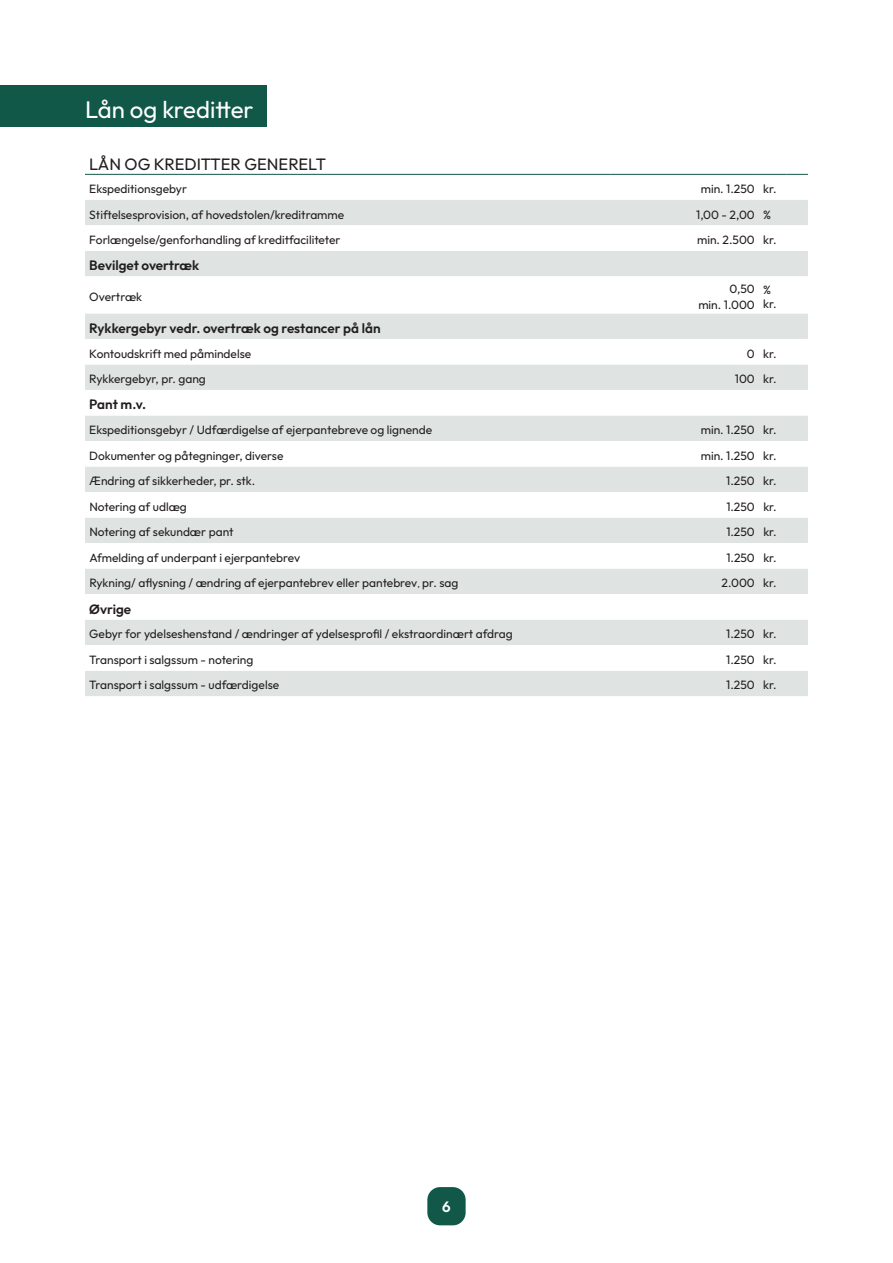
<style>
.page{position:relative;width:893px;height:1263px;background:#fff}
.page>*{position:absolute;margin:0;border:0;box-sizing:border-box;transform-origin:0 0}
.t1{font:24px "Outfit";color:#fff}
.t2{font:16.5px "Outfit";color:#231f20}
.t3{font:600 15px "Outfit";color:#fff}
.t4{font:600 13.5px "Outfit";color:#231f20}
.t5{font:12px/16.5px "Outfit";color:#231f20;text-align:right}
.s1{font-size:9px}
</style>
<div class="page">
<div style="left:85px;top:200px;width:723px;height:496px;background:#dfe4e2"></div>
<svg style="left:85px;top:225px;width:723px;height:446px"></svg>
<hr style="left:85px;top:174px;width:525px;height:1px;background:#115848">
<hr style="left:610px;top:174px;width:149px;height:1px;background:#115848">
<svg style="left:759px;top:174px;width:49px;height:1px"></svg>
<div style="left:0;top:85px;width:266px;height:41px;background:#115848"></div>
<div style="left:427px;top:1187px;width:39px;height:38px;background:#115848;border-radius:13px"></div>
<h1 class="t1" style="left:85px;top:94px;width:170px">Lån og kreditter</h1>
<h2 class="t2" style="left:89px;top:154px;width:238px">LÅN OG KREDITTER GENERELT</h2>
<p class="t5" style="left:89px;top:181px;width:99px">Ekspeditionsgebyr</p>
<p class="t5" style="left:701px;top:181px;width:77px">min. 1.250 kr.</p>
<p class="t5" style="left:89px;top:206px;width:256px">Stiftelsesprovision, af hovedstolen/kreditramme</p>
<p class="t5" style="left:696px;top:206px;width:77px">1,00 - 2,00 %</p>
<p class="t5" style="left:89px;top:232px;width:253px">Forlængelse/genforhandling af kreditfaciliteter</p>
<p class="t5" style="left:697px;top:232px;width:81px">min. 2.500 kr.</p>
<p class="t4" style="left:89px;top:257px;width:111px">Bevilget overtræk</p>
<p class="t5" style="left:89px;top:289px;width:54px">Overtræk</p>
<p class="t5" style="left:698px;top:280px;width:58px">0,50<br>min. 1.000</p>
<p class="t5" style="left:763px;top:283px;width:15px;line-height:14.4px;text-align:left">% kr.</p>
<p class="t4" style="left:89px;top:319px;width:293px">Rykkergebyr vedr. overtræk og restancer på lån</p>
<p class="t5" style="left:89px;top:345px;width:163px">Kontoudskrift med påmindelse</p>
<p class="t5" style="left:747px;top:345px;width:31px">0 kr.</p>
<p class="t5" style="left:89px;top:371px;width:118px">Rykkergebyr, pr. gang</p>
<p class="t5" style="left:735px;top:371px;width:43px">100 kr.</p>
<p class="t4" style="left:89px;top:396px;width:58px">Pant m.v.</p>
<p class="t5" style="left:89px;top:422px;width:344px">Ekspeditionsgebyr / Udfærdigelse af ejerpantebreve og lignende</p>
<p class="t5" style="left:701px;top:422px;width:77px">min. 1.250 kr.</p>
<p class="t5" style="left:89px;top:448px;width:196px">Dokumenter og påtegninger, diverse</p>
<p class="t5" style="left:701px;top:448px;width:77px">min. 1.250 kr.</p>
<p class="t5" style="left:89px;top:473px;width:167px">Ændring af sikkerheder, pr. stk.</p>
<p class="t5" style="left:726px;top:473px;width:52px">1.250 kr.</p>
<p class="t5" style="left:89px;top:499px;width:99px">Notering af udlæg</p>
<p class="t5" style="left:726px;top:499px;width:52px">1.250 kr.</p>
<p class="t5" style="left:89px;top:524px;width:146px">Notering af sekundær pant</p>
<p class="t5" style="left:726px;top:524px;width:52px">1.250 kr.</p>
<p class="t5" style="left:89px;top:550px;width:212px">Afmelding af underpant i ejerpantebrev</p>
<p class="t5" style="left:726px;top:550px;width:52px">1.250 kr.</p>
<p class="t5" style="left:89px;top:575px;width:371px">Rykning/ aflysning / ændring af ejerpantebrev eller pantebrev<span class="s1">,</span> pr. sag</p>
<p class="t5" style="left:721px;top:575px;width:57px">2.000 kr.</p>
<p class="t4" style="left:89px;top:600px;width:43px">Øvrige</p>
<p class="t5" style="left:89px;top:626px;width:425px">Gebyr for ydelseshenstand / ændringer af ydelsesprofil / ekstraordinært afdrag</p>
<p class="t5" style="left:726px;top:626px;width:52px">1.250 kr.</p>
<p class="t5" style="left:89px;top:652px;width:166px">Transport i salgssum - notering</p>
<p class="t5" style="left:726px;top:652px;width:52px">1.250 kr.</p>
<p class="t5" style="left:89px;top:677px;width:191px">Transport i salgssum - udfærdigelse</p>
<p class="t5" style="left:726px;top:677px;width:52px">1.250 kr.</p>
<p class="t3" style="left:442px;top:1197px;width:10px">6</p>
</div>
